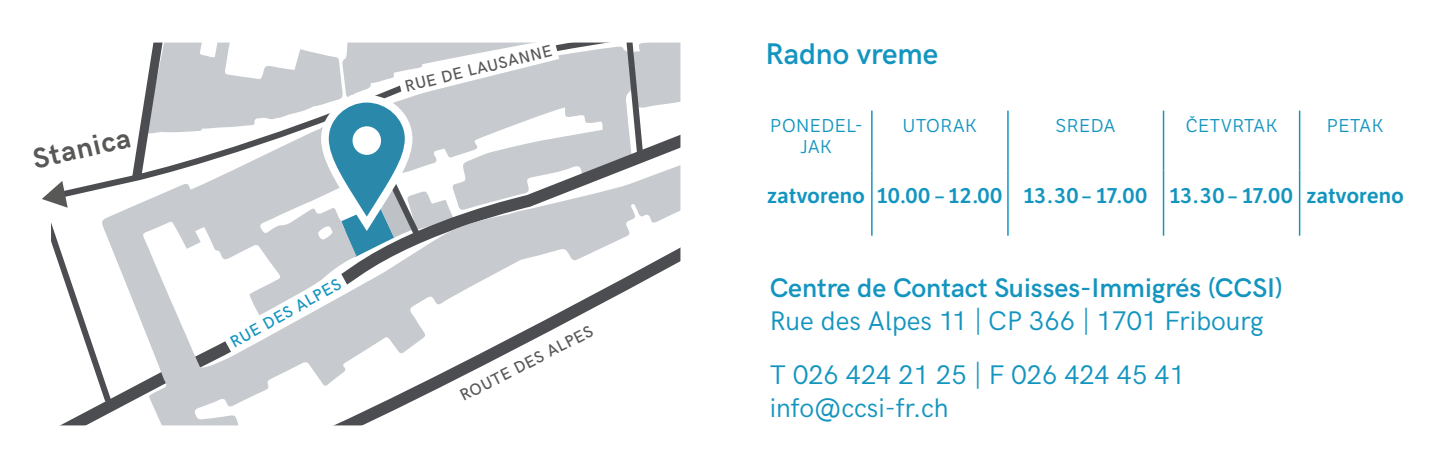
<style>
.page{position:relative;width:1446px;height:468px;background:#fff}
.page>*{position:absolute;margin:0;border:0;box-sizing:border-box;transform-origin:0 0}
.t1{font:600 30px "HK Grotesk";color:#1495bf}
.t2{font:700 28.8px "HK Grotesk";color:#585857}
.t3{font:27px/54px "HK Grotesk";color:#1495bf}
.t4{font:600 27px "HK Grotesk";color:#1495bf}
.t5{font:600 21px "LFT Etica";color:#1495bf}
.t6{font:18px/21px "LFT Etica";letter-spacing:.05em;color:#1495bf;text-align:center}
.t7{font:500 16.5px "HK Grotesk";color:#585857}
.t8{font:500 16.5px "HK Grotesk";color:#1495bf}
</style>
<div class="page">
<svg style="left:43px;top:43px;width:637px;height:382px"></svg>
<hr style="left:871px;top:111px;width:1px;height:59px;background:#1495bf">
<hr style="left:1007px;top:111px;width:1px;height:59px;background:#1495bf">
<hr style="left:1163px;top:111px;width:1px;height:59px;background:#1495bf">
<hr style="left:1299px;top:111px;width:1px;height:59px;background:#1495bf">
<hr style="left:871px;top:170px;width:1px;height:66px;background:#1495bf">
<hr style="left:1007px;top:170px;width:1px;height:66px;background:#1495bf">
<hr style="left:1163px;top:170px;width:1px;height:66px;background:#1495bf">
<hr style="left:1299px;top:170px;width:1px;height:66px;background:#1495bf">
<p class="t2" style="left:28px;top:138px;width:101px;rotate:-13deg">Stanica</p>
<p class="t7" style="left:402px;top:74px;width:153px;rotate:-14deg">RUE DE LAUSANNE</p>
<p class="t8" style="left:225px;top:332px;width:125px;rotate:-29deg">RUE DES ALPES</p>
<p class="t7" style="left:455px;top:385px;width:149px;rotate:-27deg">ROUTE DES ALPES</p>
<p class="t1" style="left:765px;top:31px;width:174px">Radno vreme</p>
<p class="t6" style="left:770px;top:116px;width:93px">PONEDEL-<br>JAK</p>
<p class="t6" style="left:903px;top:116px;width:76px">UTORAK</p>
<p class="t6" style="left:1056px;top:116px;width:61px">SREDA</p>
<p class="t6" style="left:1185px;top:116px;width:93px">ČETVRTAK</p>
<p class="t6" style="left:1327px;top:116px;width:58px">PETAK</p>
<p class="t5" style="left:767px;top:182px;width:638px">zatvoreno 10.00 – 12.00 13.30 – 17.00 13.30 – 17.00 zatvoreno</p>
<p class="t4" style="left:770px;top:267px;width:514px">Centre de Contact Suisses-Immigrés (CCSI)</p>
<p class="t3" style="left:770px;top:291px;width:495px">Rue des Alpes 11 | CP 366 | 1701 Fribourg<br>T 026 424 21 25 | F 026 424 45 41</p>
<p class="t3" style="left:770px;top:378px;width:181px">info@ccsi-fr.ch</p>
</div>
